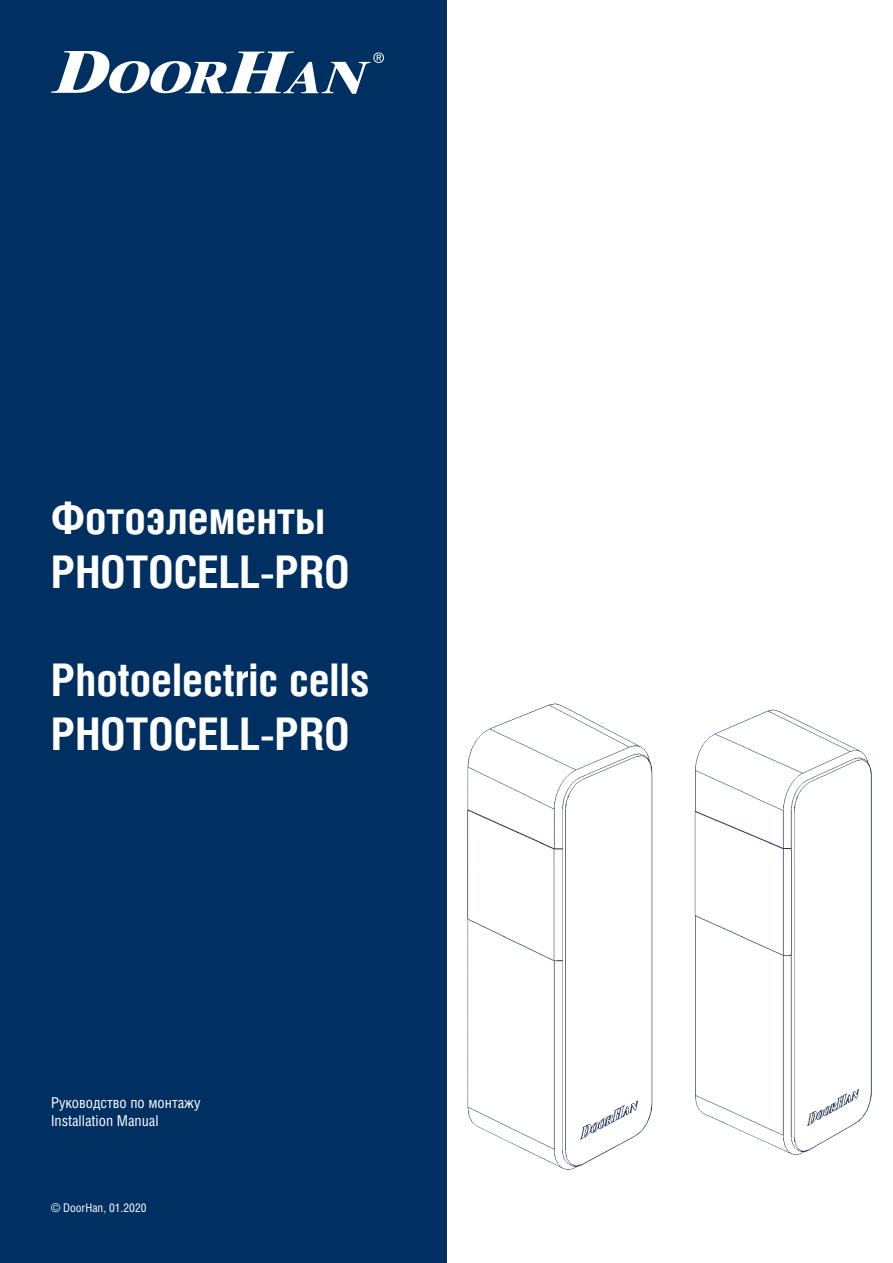
<style>
.page{position:relative;width:893px;height:1263px;background:#fff}
.page>*{position:absolute;margin:0;border:0;box-sizing:border-box;transform-origin:0 0}
.t1{font:700 45px/54px "Helios Cond";color:#fff}
.t2{font:15px "Helios Cond";color:#fff}
.t3{font:12px "Helios Cond";color:#fff}
</style>
<div class="page">
<div style="left:0;top:0;width:446px;height:1263px;background:#003062"></div>
<svg style="left:51px;top:51px;width:333px;height:43px"></svg>
<img style="left:468px;top:704px;width:404px;height:465px">
<p class="t1" style="left:51px;top:490px;width:300px">Фотоэлементы<br>PHOTOCELL-PRO</p>
<p class="t1" style="left:51px;top:652px;width:320px">Photoelectric cells<br>PHOTOCELL-PRO</p>
<p class="t2" style="left:51px;top:1093px;width:151px">Руководство по монтажу</p>
<p class="t2" style="left:51px;top:1111px;width:109px">Installation Manual</p>
<p class="t3" style="left:51px;top:1200px;width:97px">© DoorHan, 01.2020</p>
</div>
